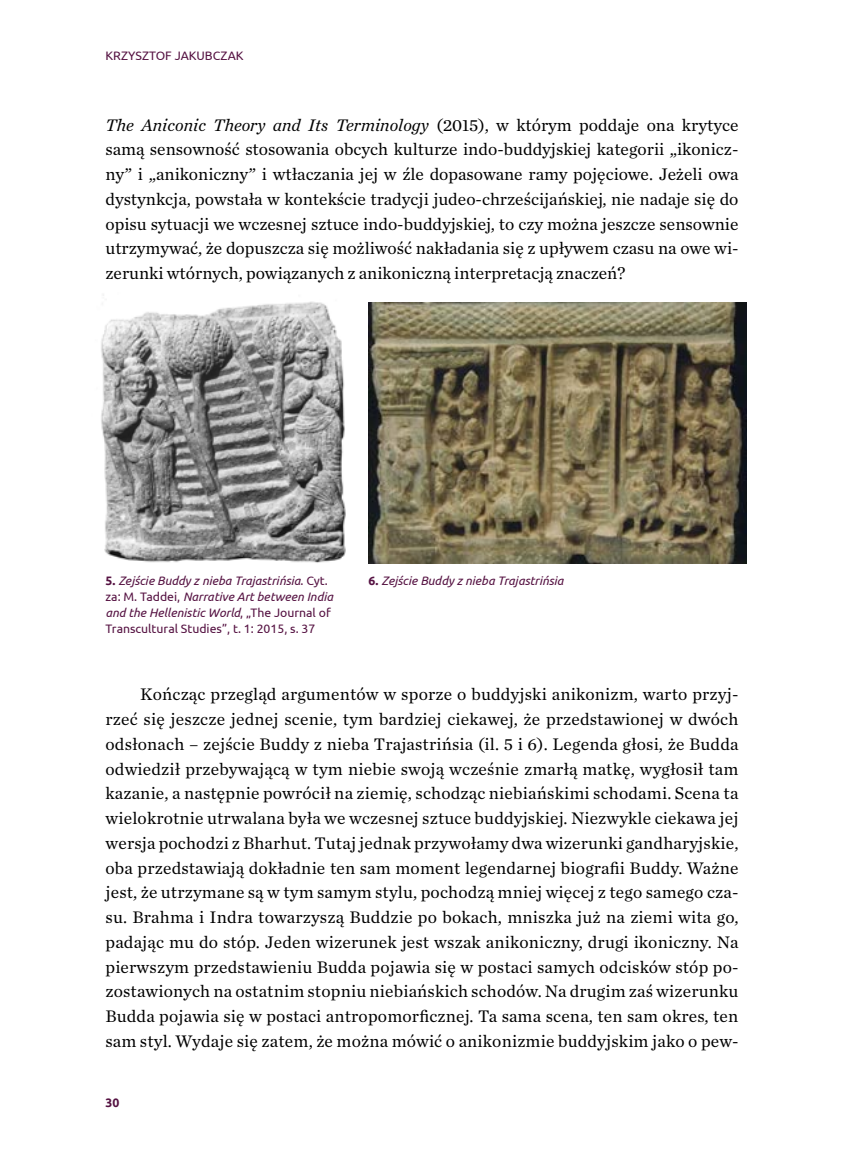
<style>
.page{position:relative;width:844px;height:1166px;background:#fff}
.page>*{position:absolute;margin:0;border:0;box-sizing:border-box;transform-origin:0 0}
.t1{font:17.5px/24.8px "Chronicle Text G1";color:#000;text-align:justify}
.t2{font:italic 12.25px/15.8px "Ubuntu";color:#551242}
.t3{font:12.25px "Ubuntu";color:#551242}
.t4{font:700 12.25px "Ubuntu";color:#551242}
.s1{font-style:italic}
.s2{font-weight:700;font-style:normal}
.s3{font-style:normal}
</style>
<div class="page">
<img style="left:101px;top:294px;width:245px;height:269px">
<img style="left:368px;top:302px;width:378px;height:261px">
<p class="t3" style="left:105px;top:49px;width:140px">KRZYSZTOF JAKUBCZAK</p>
<p class="t1" style="left:105px;top:111px;width:634px"><span class="s1">The Aniconic Theory and Its Terminology</span> (2015), w którym poddaje ona krytyce samą sensowność stosowania obcych kulturze indo-buddyjskiej kategorii „ikonicz&shy;ny” i „anikoniczny” i wtłaczania jej w źle dopasowane ramy pojęciowe. Jeżeli owa dystynkcja, powstała w kontekście tradycji judeo-chrześcijańskiej, nie nadaje się do opisu sytuacji we wczesnej sztuce indo-buddyjskiej, to czy można jeszcze sensownie utrzymywać, że dopuszcza się możliwość nakładania się z upływem czasu na owe wi&shy;zerunki wtórnych, powiązanych z anikoniczną interpretacją znaczeń?</p>
<p class="t2" style="left:105px;top:573px;width:229px"><span class="s2">5.</span> Zejście Buddy z nieba Trajastrińsia<span class="s3">. Cyt. za: M. Taddei,</span> Narrative Art between India and the Hellenistic World<span class="s3">, „The Journal of Transcultural Studies”, t. 1: 2015, s. 37</span></p>
<p class="t2" style="left:368px;top:573px;width:196px"><span class="s2">6.</span> Zejście Buddy z nieba Trajastrińsia</p>
<p class="t1" style="left:105px;top:681px;width:635px;text-indent:35px">Kończąc przegląd argumentów w sporze o buddyjski anikonizm, warto przyj&shy;rzeć się jeszcze jednej scenie, tym bardziej ciekawej, że przedstawionej w dwóch odsłonach – zejście Buddy z nieba Trajastrińsia (il. 5 i 6). Legenda głosi, że Budda odwiedził przebywającą w tym niebie swoją wcześnie zmarłą matkę, wygłosił tam kazanie, a następnie powrócił na ziemię, schodząc niebiańskimi schodami. Scena ta wielokrotnie utrwalana była we wczesnej sztuce buddyjskiej. Niezwykle ciekawa jej wersja pochodzi z Bharhut. Tutaj jednak przywołamy dwa wizerunki gandharyjskie, oba przedstawiają dokładnie ten sam moment legendarnej biografii Buddy. Ważne jest, że utrzymane są w tym samym stylu, pochodzą mniej więcej z tego samego cza&shy;su. Brahma i Indra towarzyszą Buddzie po bokach, mniszka już na ziemi wita go, padając mu do stóp. Jeden wizerunek jest wszak anikoniczny, drugi ikoniczny. Na pierwszym przedstawieniu Budda pojawia się w postaci samych odcisków stóp po&shy;zostawionych na ostatnim stopniu niebiańskich schodów. Na drugim zaś wizerunku Budda pojawia się w postaci antropomorficznej. Ta sama scena, ten sam okres, ten sam styl. Wydaje się zatem, że można mówić o anikonizmie buddyjskim jako o pew-</p>
<p class="t4" style="left:105px;top:1095px;width:15px">30</p>
</div>
